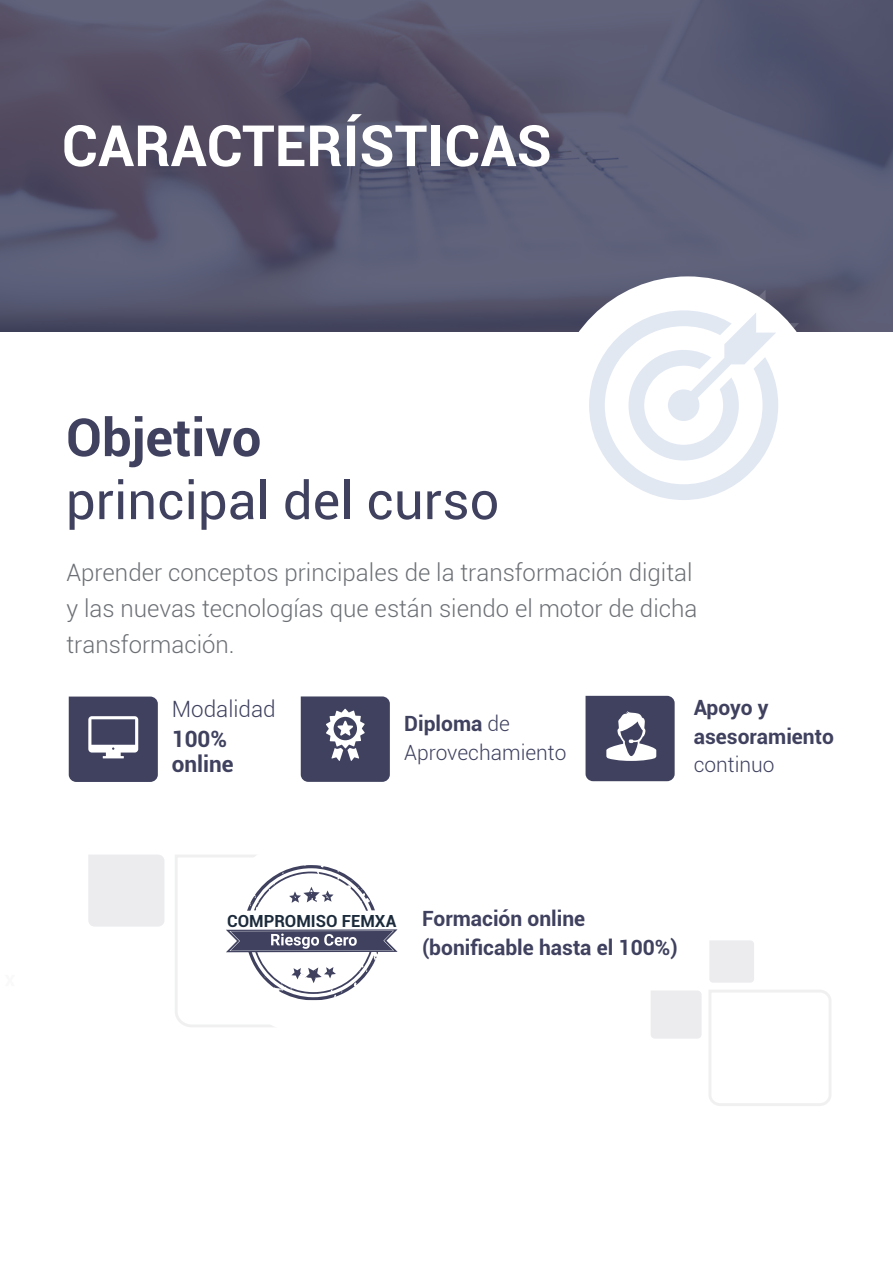
<style>
.page{position:relative;width:893px;height:1263px;background:#fff}
.page>*{position:absolute;margin:0;border:0;box-sizing:border-box;transform-origin:0 0}
.t1{font:700 57px "Roboto";color:#fff}
.t2{font:52.5px "Roboto";color:#3f415f}
.t3{font:700 52.5px "Roboto";color:#3f415f}
.t4{font:300 24px/36px "Roboto";color:#6c7075}
.t5{font:700 22.5px "Roboto";color:#3f415f}
.t6{font:300 22.5px "Roboto";color:#3f415f}
.t7{font:700 21px "Roboto";color:#3f415f}
.t8{font:300 21px/28.5px "Roboto";color:#3f415f}
.t9{font:700 16.65px "Roboto";color:#1c2b3b}
.s1{font-weight:700}
</style>
<div class="page">
<svg style="left:0;top:0;width:893px;height:332px;background:#57566f"></svg>
<svg style="left:69px;top:696px;width:89px;height:86px;background:#555771"></svg>
<svg style="left:586px;top:696px;width:89px;height:85px;background:#5b5d76"></svg>
<svg style="left:301px;top:696px;width:89px;height:86px;background:#585973"></svg>
<svg style="left:651px;top:940px;width:180px;height:166px"></svg>
<div style="left:553px;top:276px;width:269px;height:270px;background:#fff;border-radius:50%"></div>
<svg style="left:589px;top:290px;width:210px;height:210px"></svg>
<div style="left:668px;top:389px;width:31px;height:32px;background:#e1e8f2;border-radius:50%"></div>
<div style="left:88px;top:855px;width:76px;height:72px;background:#ececef"></div>
<svg style="left:175px;top:855px;width:223px;height:172px"></svg>
<p class="t1" style="left:62px;top:106px;width:492px">CARACTERÍSTICAS</p>
<p class="t3" style="left:66px;top:400px;width:197px">Objetivo</p>
<p class="t2" style="left:66px;top:464px;width:435px">principal del curso</p>
<p class="t4" style="left:67px;top:553px;width:632px">Aprender conceptos principales de la transformación digital y las nuevas tecnologías que están siendo el motor de dicha transformación.</p>
<p class="t6" style="left:172px;top:693px;width:105px">Modalidad</p>
<p class="t5" style="left:172px;top:723px;width:57px">100%</p>
<p class="t5" style="left:172px;top:748px;width:63px">online</p>
<p class="t8" style="left:404px;top:709px;width:164px"><span class="s1">Diploma</span> de<br>Aprovechamiento</p>
<p class="t7" style="left:694px;top:693px;width:76px">Apoyo y</p>
<p class="t7" style="left:694px;top:721px;width:142px">asesoramiento</p>
<p class="t8" style="left:694px;top:750px;width:82px">continuo</p>
<p class="t9" style="left:227px;top:909px;width:171px">COMPROMISO FEMXA</p>
<p class="t7" style="left:422px;top:904px;width:165px">Formación online</p>
<p class="t7" style="left:422px;top:932px;width:257px">(bonificable hasta el 100%)</p>
</div>
